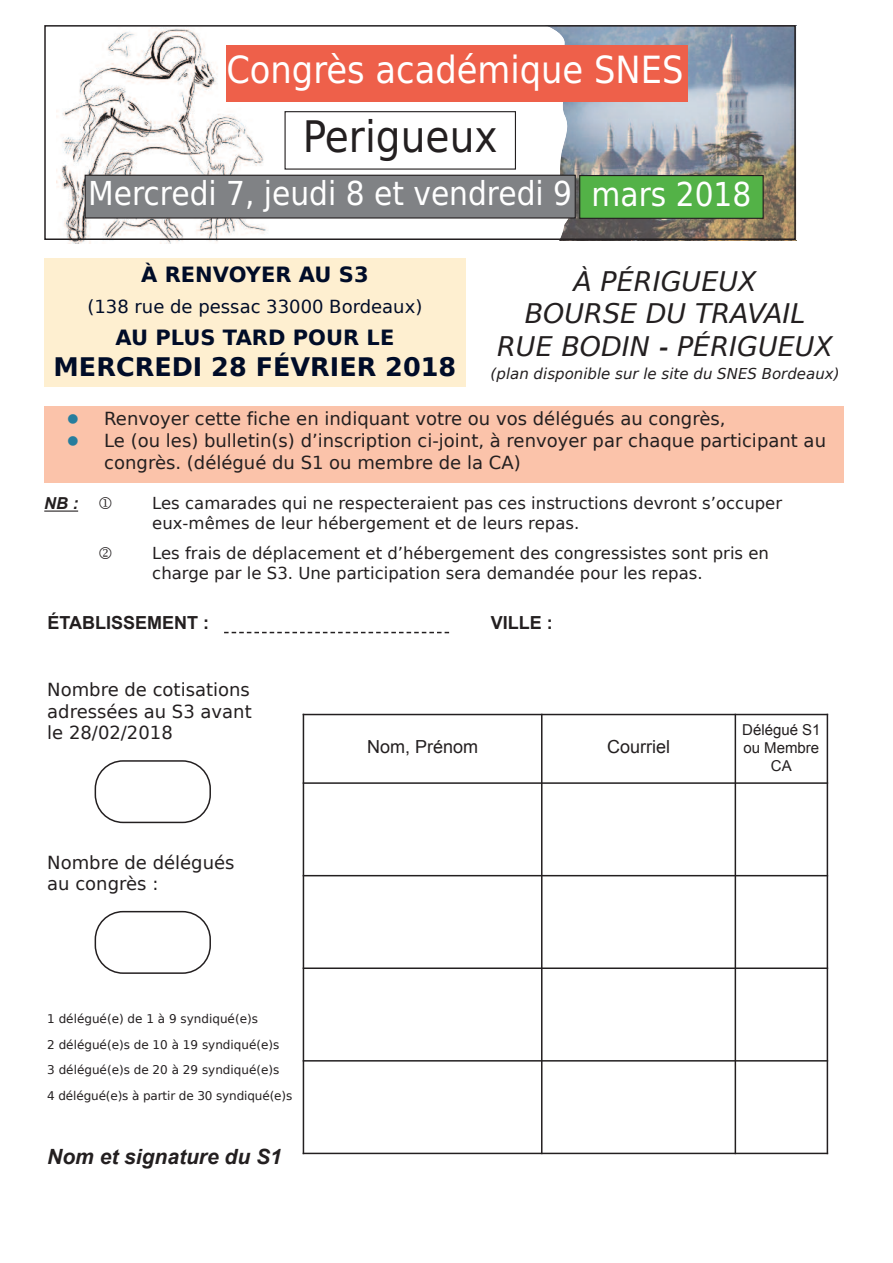
<style>
.page{position:relative;width:893px;height:1263px;background:#fff}
.page>*{position:absolute;margin:0;border:0;box-sizing:border-box;transform-origin:0 0}
.t1{font:43.5px "DejaVu Sans Condensed";color:#231f20}
.t2{font:37.5px "DejaVu Sans Condensed";color:#fff}
.t3{font:33px "DejaVu Sans Condensed";color:#fff}
.t4{font:italic 27px/32.4px "DejaVu Sans";color:#231f20;text-align:center}
.t5{font:700 25.5px "DejaVu Sans";color:#000c28}
.t6{font:700 21px "DejaVu Sans";color:#000c28}
.t7{font:italic 700 21px "Arial";color:#231f20}
.t8{font:18px/21.6px "DejaVu Sans";color:#231f20}
.t9{font:18px "DejaVu Sans";color:#000c28}
.t10{font:700 18px "Arial";color:#231f20}
.t11{font:18px "Arial";color:#231f20}
.t12{font:16.5px/19.8px "DejaVu Sans";color:#231f20}
.t13{font:italic 700 16.5px "Arial";color:#231f20}
.t14{font:italic 15px "DejaVu Sans";color:#231f20}
.t15{font:15px/18px "Arial";color:#231f20;text-align:center}
.t16{font:12px/25.5px "DejaVu Sans";color:#231f20}
.s1{color:#267d9d}
</style>
<div class="page">
<div style="left:44px;top:406px;width:800px;height:76px;background:#fbc3aa"></div>
<hr style="left:44px;top:510px;width:34px;height:2px;background:#231f20">
<svg style="left:224px;top:632px;width:225px;height:1px"></svg>
<svg style="left:95px;top:760px;width:116px;height:63px"></svg>
<hr style="left:303px;top:714px;width:1px;height:440px;background:#231f20">
<hr style="left:541px;top:714px;width:1px;height:440px;background:#231f20">
<hr style="left:735px;top:714px;width:1px;height:440px;background:#231f20">
<hr style="left:827px;top:714px;width:1px;height:440px;background:#231f20">
<hr style="left:303px;top:714px;width:525px;height:1px;background:#231f20">
<hr style="left:303px;top:782px;width:525px;height:2px;background:#231f20">
<hr style="left:303px;top:875px;width:525px;height:1px;background:#231f20">
<hr style="left:303px;top:967px;width:525px;height:2px;background:#231f20">
<hr style="left:303px;top:1060px;width:525px;height:1px;background:#231f20">
<hr style="left:303px;top:1153px;width:525px;height:1px;background:#231f20">
<svg style="left:95px;top:911px;width:116px;height:63px"></svg>
<div style="left:44px;top:258px;width:422px;height:129px;background:#feefd0"></div>
<img style="left:56px;top:28px;width:213px;height:215px">
<div style="left:284px;top:111px;width:232px;height:59px;border:1px solid #231f20"></div>
<img style="left:575px;top:28px;width:218px;height:209px">
<svg style="left:505px;top:28px;width:70px;height:213px"></svg>
<div style="left:85px;top:175px;width:490px;height:43px;background:#808285"></div>
<div style="left:85px;top:175px;width:491px;height:44px;border:1px solid #231f20"></div>
<div style="left:580px;top:176px;width:183px;height:42px;background:#53b247"></div>
<div style="left:579px;top:175px;width:185px;height:44px;border:1px solid #231f20"></div>
<div style="left:226px;top:45px;width:462px;height:56px;background:#ee604a"></div>
<div style="left:44px;top:25px;width:752px;height:215px;border:2px solid #231f20"></div>
<h2 class="t2" style="left:226px;top:48px;width:459px">Congrès académique SNES</h2>
<h1 class="t1" style="left:303px;top:111px;width:196px">Perigueux</h1>
<h3 class="t3" style="left:88px;top:175px;width:665px">Mercredi 7, jeudi 8 et vendredi 9 mars 2018</h3>
<p class="t6" style="left:141px;top:262px;width:229px">À RENVOYER AU S3</p>
<p class="t9" style="left:87px;top:297px;width:336px">(138 rue de pessac 33000 Bordeaux)</p>
<p class="t6" style="left:115px;top:325px;width:280px">AU PLUS TARD POUR LE</p>
<h3 class="t5" style="left:54px;top:353px;width:404px">MERCREDI 28 FÉVRIER 2018</h3>
<h3 class="t4" style="left:497px;top:265px;width:337px">À PÉRIGUEUX<br>BOURSE DU TRAVAIL<br>RUE BODIN - PÉRIGUEUX</h3>
<p class="t14" style="left:491px;top:365px;width:350px">(PLAN DISPONIBLE SUR LE SITE DU SNES BORDEAUX)</p>
<p class="t8" style="left:67px;top:408px;width:660px"><span class="s1">●</span> Renvoyer cette fiche en indiquant votre ou vos délégués au congrès,</p>
<p class="t8" style="left:104px;top:430px;width:723px;text-indent:-37px"><span class="s1">●</span> Le (ou les) bulletin(s) d’inscription ci-joint, à renvoyer par chaque participant au congrès. (délégué du S1 ou membre de la Ca)</p>
<p class="t13" style="left:44px;top:494px;width:35px">NB :</p>
<p class="t12" style="left:152px;top:494px;width:631px">Les camarades qui ne respecteraient pas ces instructions devront s’occuper eux-mêmes de leur hébergement et de leurs repas.</p>
<p class="t12" style="left:152px;top:544px;width:618px">Les frais de déplacement et d’hébergement des congressistes sont pris en charge par le S3. une participation sera demandée pour les repas.</p>
<p class="t10" style="left:47px;top:613px;width:163px">éTABLISSEMENT :</p>
<p class="t10" style="left:491px;top:613px;width:63px">VILLE :</p>
<p class="t8" style="left:47px;top:679px;width:206px;text-align:justify">Nombre de cotisations adressées au S3 avant le 28/02/2018</p>
<p class="t8" style="left:47px;top:852px;width:189px">Nombre de délégués au congrès :</p>
<p class="t16" style="left:47px;top:1006px;width:247px">1 délégué(e) de 1 à 9 syndiqué(e)s<br>2 délégué(e)s de 10 à 19 syndiqué(e)s<br>3 délégué(e)s de 20 à 29 syndiqué(e)s<br>4 délégué(e)s à partir de 30 syndiqué(e)s</p>
<p class="t7" style="left:47px;top:1145px;width:236px">Nom et signature du S1</p>
<p class="t11" style="left:367px;top:737px;width:113px">Nom, Prénom</p>
<p class="t11" style="left:607px;top:737px;width:65px">Courriel</p>
<p class="t15" style="left:742px;top:720px;width:80px">Délégué S1 ou Membre<br>CA</p>
</div>
